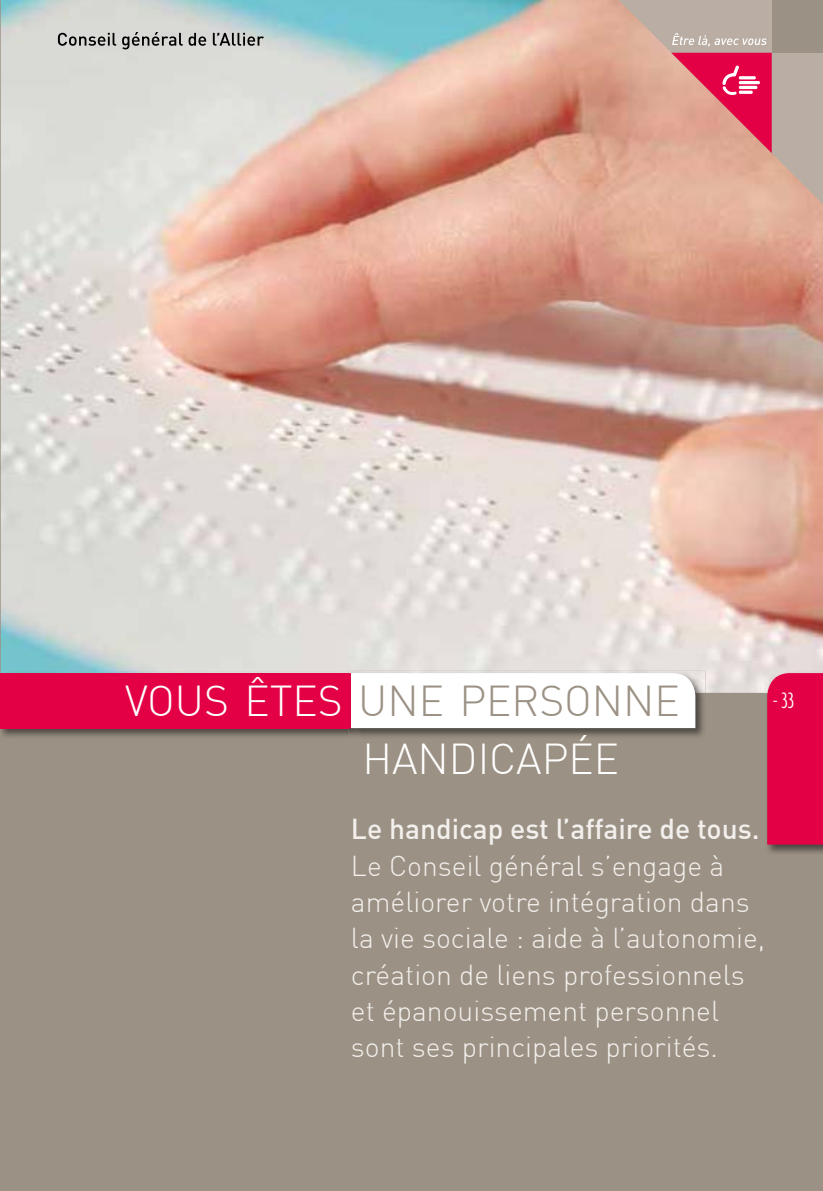
<style>
.page{position:relative;width:823px;height:1191px;background:#fff}
.page>*{position:absolute;margin:0;border:0;box-sizing:border-box;transform-origin:0 0}
.t1{font:300 42.4px "DIN";color:#9b9184}
.t2{font:300 42.4px "DIN";color:#fff}
.t3{font:300 28.2px/36.2px "DIN";color:#f2efec}
.t4{font:500 28.2px "DIN";color:#f2efec}
.t5{font:300 extra-condensed 24.2px "Agenda";color:#fff}
.s1{color:#fff}
</style>
<div class="page">
<div style="left:1px;top:0;width:821px;height:1191px;background:#9b9184"></div>
<img style="left:1px;top:0;width:821px;height:693px">
<svg style="left:618px;top:0;width:204px;height:206px;background:#d0ac9c"></svg>
<div style="left:771px;top:0;width:51px;height:53px;background:#9b9184"></div>
<svg style="left:671px;top:33px;width:95px;height:14px"></svg>
<svg style="left:58px;top:33px;width:58px;height:13px"></svg>
<svg style="left:122px;top:32px;width:60px;height:17px"></svg>
<svg style="left:188px;top:33px;width:18px;height:13px"></svg>
<svg style="left:213px;top:33px;width:51px;height:13px"></svg>
<img style="left:764px;top:671px;width:58px;height:182px">
<div style="left:766px;top:673px;width:56px;height:171px;background:#e30045"></div>
<img style="left:1px;top:671px;width:704px;height:66px">
<div style="left:1px;top:673px;width:350px;height:55px;background:#e30045"></div>
<img style="left:348px;top:671px;width:13px;height:66px">
<img style="left:348px;top:673px;width:3px;height:55px">
<div style="left:351px;top:673px;width:344px;height:55px;background:#fff"></div>
<svg style="left:670px;top:53px;width:101px;height:100px;background:#e15e73"></svg>
<h1 class="t1" style="left:125px;top:674px;width:556px"><span class="s1">VOUS ÊTES</span> UNE PERSONNE</h1>
<h1 class="t2" style="left:362px;top:732px;width:258px">HANDICAPÉE</h1>
<p class="t5" style="left:772px;top:687px;width:23px">- 33</p>
<p class="t4" style="left:351px;top:811px;width:410px">Le handicap est l’affaire de tous.</p>
<p class="t3" style="left:351px;top:847px;width:415px">Le Conseil général s’engage à améliorer votre intégration dans la vie sociale : aide à l’autonomie, création de liens professionnels et épanouissement personnel sont ses principales priorités.</p>
</div>
